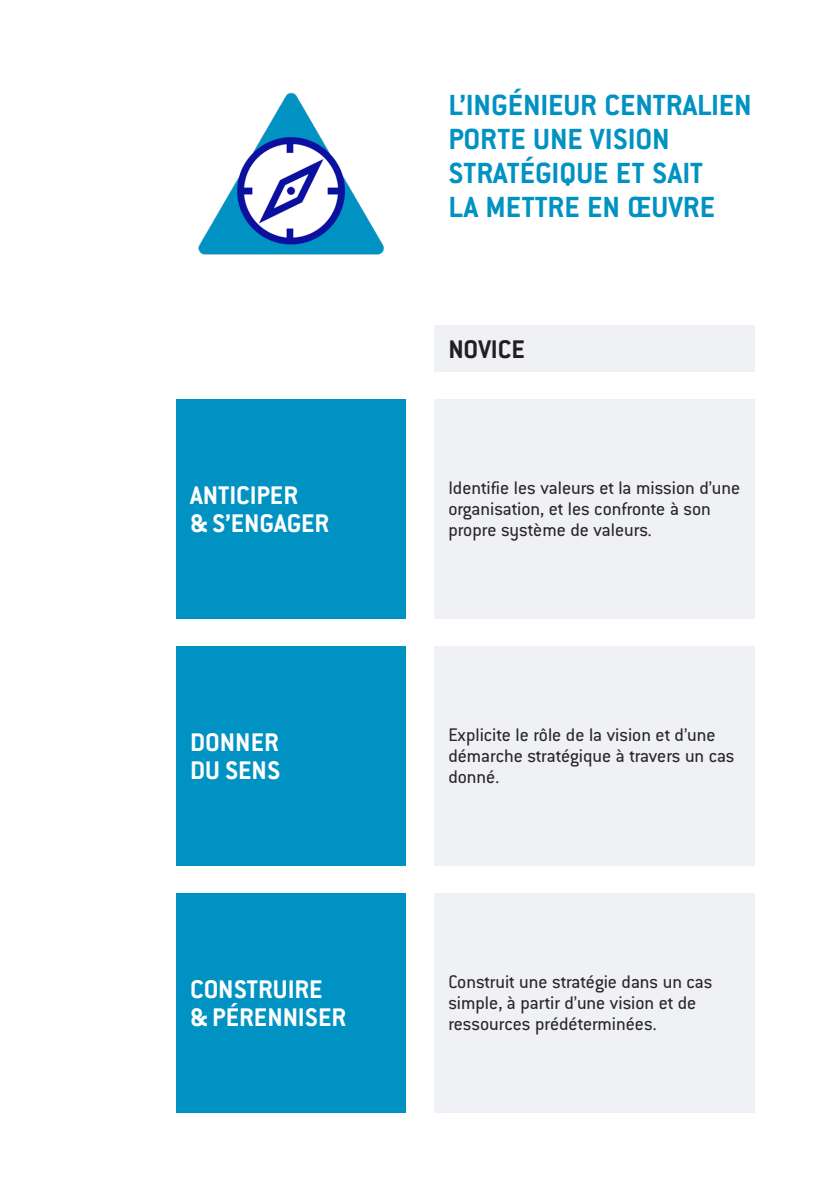
<style>
.page{position:relative;width:840px;height:1191px;background:#fff}
.page>*{position:absolute;margin:0;border:0;box-sizing:border-box;transform-origin:0 0}
.Titre_3{font:700 32px/34px "Conduit ITC Std";color:#0092c2}
.t1{font:700 28px/28px "Conduit ITC Std";color:#fff}
.t2{font:700 28px "Conduit ITC Std";color:#231f20}
.Texte{font:20px/21px "Conduit ITC Std";color:#29262d}
</style>
<div class="page">
<div style="left:176px;top:399px;width:229px;height:220px;background:#0092c2"></div>
<div style="left:176px;top:893px;width:229px;height:219px;background:#0092c2"></div>
<div style="left:434px;top:326px;width:320px;height:46px;background:#eff1f5"></div>
<div style="left:434px;top:399px;width:320px;height:220px;background:#eff1f5"></div>
<div style="left:434px;top:893px;width:320px;height:219px;background:#eff1f5"></div>
<div style="left:176px;top:646px;width:229px;height:219px;background:#0092c2"></div>
<div style="left:434px;top:646px;width:320px;height:219px;background:#eff1f5"></div>
<img style="left:198px;top:92px;width:186px;height:163px">
<p class="Titre_3" style="left:448px;top:87px;width:305px">L’INGÉNIEUR CENTRALIEN<br>PORTE UNE VISION<br>STRATÉGIQUE ET SAIT<br>LA METTRE EN ŒUVRE</p>
<p class="t1" style="left:190px;top:480px;width:141px">ANTICIPER<br>&amp; S’ENGAGER</p>
<p class="t2" style="left:448px;top:332px;width:78px">NOVICE</p>
<p class="Texte" style="left:448px;top:477px;width:293px">Identifie les valeurs et la mission d’une organisation, et les confronte à son propre système de valeurs.</p>
<p class="t1" style="left:190px;top:727px;width:92px">DONNER<br>DU SENS</p>
<p class="Texte" style="left:448px;top:724px;width:287px">Explicite le rôle de la vision et d’une démarche stratégique à travers un cas donné.</p>
<p class="t1" style="left:190px;top:974px;width:157px">CONSTRUIRE &amp; PÉRENNISER</p>
<p class="Texte" style="left:448px;top:970px;width:265px">Construit une stratégie dans un cas simple, à partir d’une vision et de ressources prédéterminées.</p>
</div>
